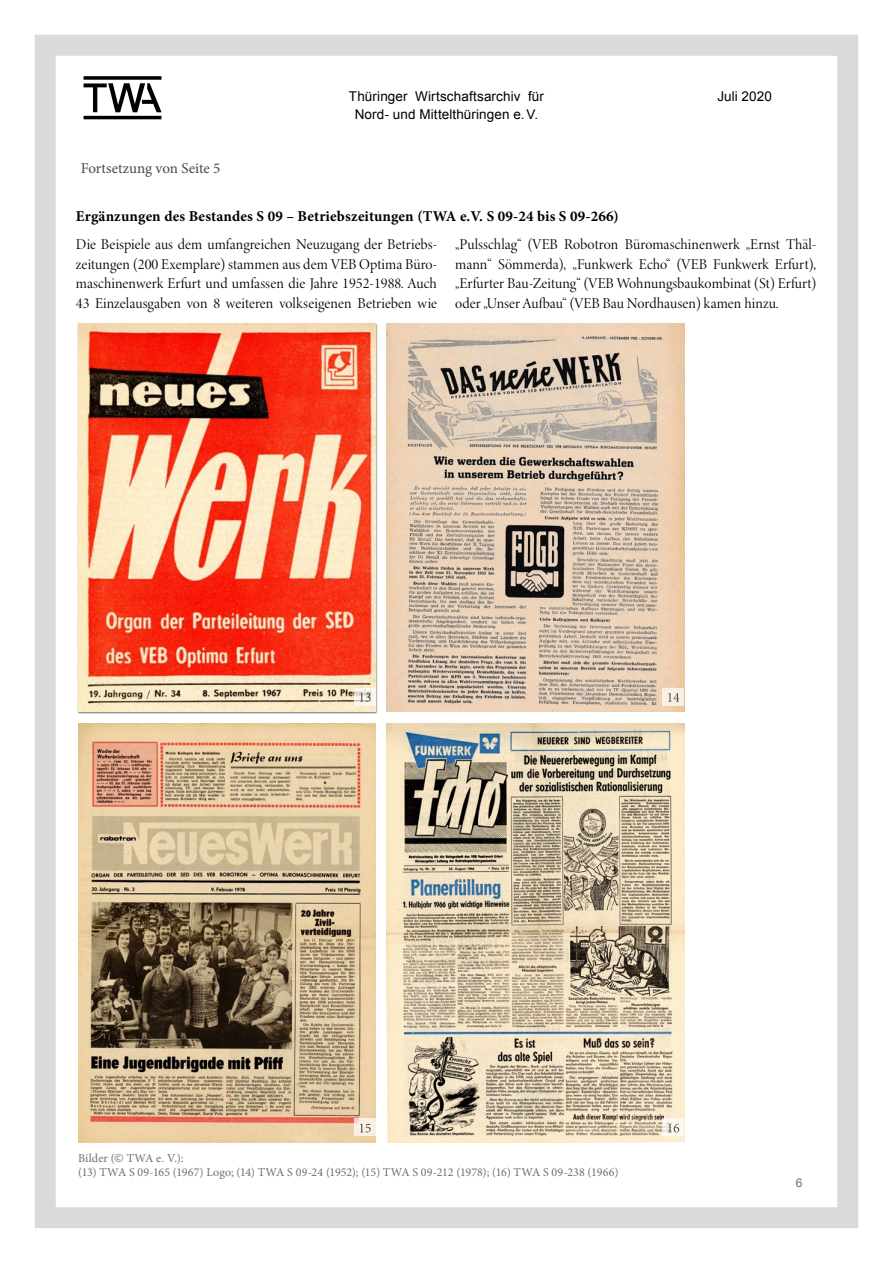
<style>
.page{position:relative;width:893px;height:1263px;background:#fff}
.page>*{position:absolute;margin:0;border:0;box-sizing:border-box;transform-origin:0 0}
.t1{font:15px/19.5px "Minion Variable Concept";letter-spacing:-.035em;color:#000;text-align:justify}
.t2{font:700 15px "Minion Pro";letter-spacing:.01em;color:#000}
.t3{font:15px "Minion Pro";color:#4a4a49}
.t4{font:13.5px "Arial";letter-spacing:.01em;color:#000}
.t5{font:12px/14.4px "Minion Pro";letter-spacing:.005em;color:#706f6f}
.t6{font:12px "Arial";color:#706f6f}
.s1{font-family:"Gandhi Sans"}
</style>
<div class="page">
<svg style="left:84px;top:76px;width:78px;height:43px"></svg>
<div style="left:35px;top:35px;width:823px;height:1193px;border:21px solid #dadada"></div>
<div style="left:77px;top:323px;width:301px;height:391px;background:#000;opacity:.5"></div>
<img style="left:78px;top:324px;width:298px;height:387px">
<img style="left:386px;top:324px;width:298px;height:387px">
<img style="left:78px;top:723px;width:298px;height:419px">
<img style="left:386px;top:723px;width:298px;height:419px">
<svg style="left:354px;top:688px;width:22px;height:17px"></svg>
<svg style="left:360px;top:693px;width:11px;height:9px"></svg>
<svg style="left:354px;top:1119px;width:22px;height:17px"></svg>
<svg style="left:360px;top:1124px;width:11px;height:8px"></svg>
<div style="left:662px;top:688px;width:22px;height:17px;background:#f9f0e5"></div>
<svg style="left:668px;top:693px;width:11px;height:8px"></svg>
<svg style="left:662px;top:1119px;width:22px;height:17px"></svg>
<svg style="left:668px;top:1124px;width:11px;height:8px"></svg>
<p class="t4" style="left:349px;top:88px;width:197px">Thüringer Wirtschaftsarchiv für</p>
<p class="t4" style="left:717px;top:88px;width:56px">Juli 2020</p>
<p class="t4" style="left:355px;top:106px;width:185px">Nord- und Mittelthüringen e.V.</p>
<p class="t3" style="left:81px;top:158px;width:141px">Fortsetzung von Seite 5</p>
<p class="t2" style="left:76px;top:206px;width:544px">Ergänzungen des Bestandes S 09 – Betriebszeitungen (TWA e.V. S 09-24 bis S 09-266)</p>
<p class="t1" style="left:76px;top:234px;width:363px">Die Beispiele aus dem umfangreichen Neuzugang der Betriebs&shy;zeitungen (200 Exemplare) stammen aus dem VEB Optima Büro&shy;maschinenwerk Erfurt und umfassen die Jahre 1952-1988. Auch 43 Einzelausgaben von 8 weiteren volkseigenen Betrieben wie</p>
<p class="t1" style="left:455px;top:234px;width:363px">„Pulsschlag“ (VEB Robotron Büromaschinenwerk „Ernst Thäl&shy;mann“ Sömmerda), „Funkwerk Echo“ (VEB Funkwerk Erfurt), „Erfurter Bau-Zeitung“ (VEB Wohnungsbaukombinat (St) Erfurt) oder „Unser Aufbau“ (VEB Bau Nordhausen) kamen hinzu.</p>
<p class="t5" style="left:78px;top:1151px;width:542px">Bilder (<span class="s1">©</span> TWA e. V.):<br>(13) TWA S 09-165 (1967) Logo; (14) TWA S 09-24 (1952); (15) TWA S 09-212 (1978); (16) TWA S 09-238 (1966)</p>
<p class="t6" style="left:796px;top:1174px;width:8px">6</p>
</div>
